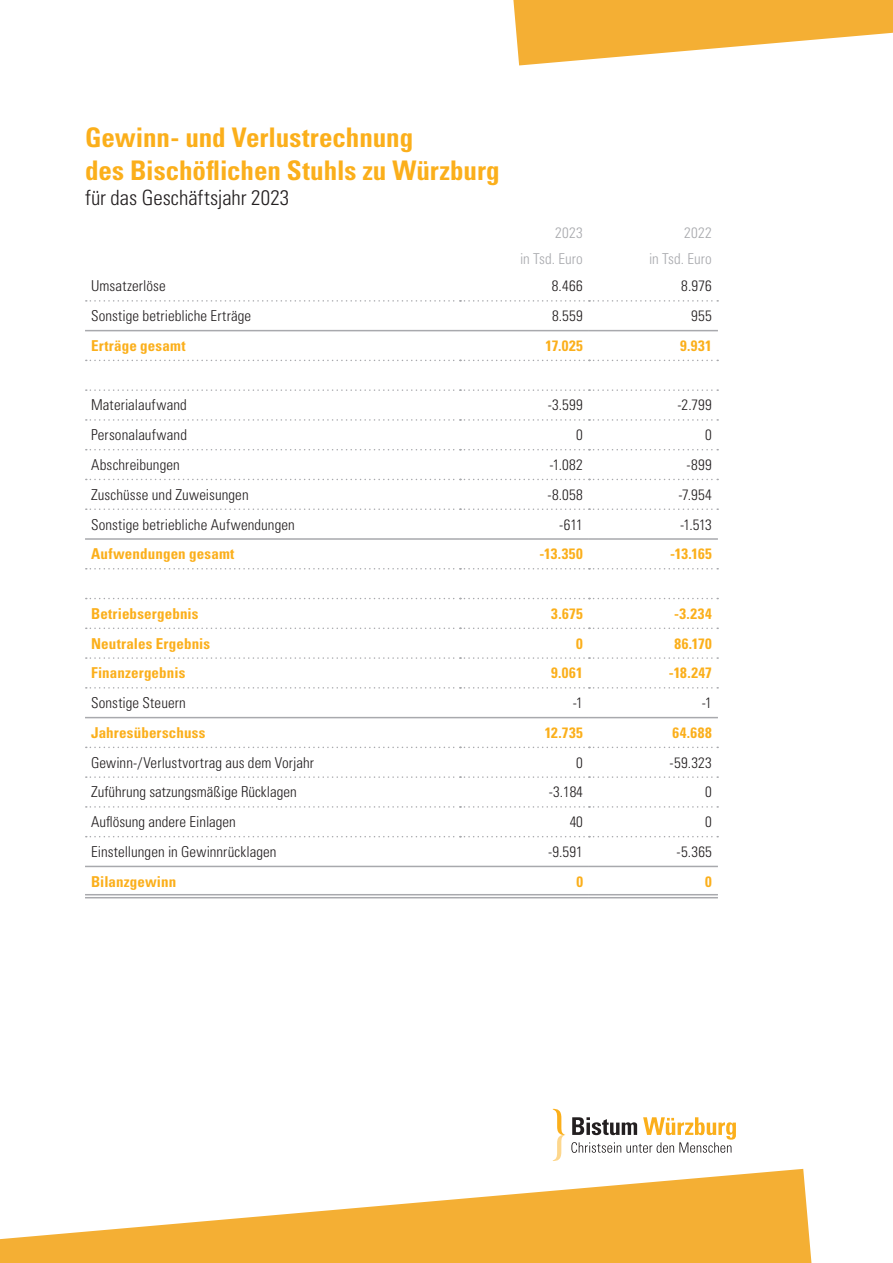
<style>
.page{position:relative;width:893px;height:1263px;background:#fff}
.page>*{position:absolute;margin:0;border:0;box-sizing:border-box;transform-origin:0 0}
.t1{font:700 condensed 27px/32.4px "Univers LT Std";color:#fbaf1b}
.t2{font:300 condensed 21px "Univers LT Std";color:#231f20}
.t3{font:300 condensed 15px "Univers LT Std";letter-spacing:.005em;color:#231f20}
.t4{font:700 condensed 15px "Univers LT Std";letter-spacing:.01em;color:#fbaf1b}
.t5{font:300 condensed 15px "Univers LT Std";letter-spacing:.01em;color:#a8a9ad}
</style>
<div class="page">
<svg style="left:85px;top:895px;width:375px;height:1px"></svg>
<svg style="left:460px;top:895px;width:129px;height:1px"></svg>
<svg style="left:589px;top:895px;width:129px;height:1px"></svg>
<svg style="left:86px;top:360px;width:632px;height:1px"></svg>
<svg style="left:86px;top:389px;width:632px;height:2px"></svg>
<svg style="left:86px;top:419px;width:632px;height:2px"></svg>
<svg style="left:86px;top:449px;width:632px;height:1px"></svg>
<svg style="left:86px;top:479px;width:632px;height:1px"></svg>
<svg style="left:86px;top:300px;width:632px;height:2px"></svg>
<svg style="left:86px;top:568px;width:632px;height:1px"></svg>
<hr style="left:85px;top:894px;width:375px;height:1px;background:#a8a9ad">
<hr style="left:85px;top:897px;width:375px;height:1px;background:#a8a9ad">
<hr style="left:460px;top:894px;width:129px;height:1px;background:#a8a9ad">
<hr style="left:460px;top:897px;width:129px;height:1px;background:#a8a9ad">
<hr style="left:589px;top:894px;width:129px;height:1px;background:#a8a9ad">
<hr style="left:589px;top:897px;width:129px;height:1px;background:#a8a9ad">
<hr style="left:85px;top:330px;width:375px;height:1px;background:#a8a9ad">
<hr style="left:460px;top:330px;width:129px;height:1px;background:#a8a9ad">
<hr style="left:589px;top:330px;width:129px;height:1px;background:#a8a9ad">
<hr style="left:85px;top:538px;width:375px;height:2px;background:#a8a9ad">
<hr style="left:460px;top:538px;width:129px;height:2px;background:#a8a9ad">
<hr style="left:589px;top:538px;width:129px;height:2px;background:#a8a9ad">
<svg style="left:86px;top:657px;width:632px;height:2px"></svg>
<svg style="left:86px;top:687px;width:632px;height:2px"></svg>
<svg style="left:86px;top:747px;width:632px;height:1px"></svg>
<svg style="left:86px;top:776px;width:632px;height:2px"></svg>
<svg style="left:86px;top:806px;width:632px;height:2px"></svg>
<svg style="left:86px;top:836px;width:632px;height:1px"></svg>
<hr style="left:85px;top:866px;width:375px;height:1px;background:#a8a9ad">
<hr style="left:460px;top:866px;width:129px;height:1px;background:#a8a9ad">
<hr style="left:589px;top:866px;width:129px;height:1px;background:#a8a9ad">
<svg style="left:86px;top:508px;width:632px;height:2px"></svg>
<svg style="left:86px;top:598px;width:632px;height:1px"></svg>
<svg style="left:86px;top:627px;width:632px;height:2px"></svg>
<hr style="left:85px;top:717px;width:375px;height:1px;background:#a8a9ad">
<hr style="left:460px;top:717px;width:129px;height:1px;background:#a8a9ad">
<hr style="left:589px;top:717px;width:129px;height:1px;background:#a8a9ad">
<svg style="left:0;top:1169px;width:811px;height:94px;fill:#f4af34"></svg>
<svg style="left:513px;top:0;width:380px;height:65px"></svg>
<svg style="left:571px;top:1117px;width:165px;height:36px"></svg>
<svg style="left:553px;top:1109px;width:12px;height:52px"></svg>
<h1 class="t1" style="left:85px;top:121px;width:416px">Gewinn- und Verlustrechnung<br>des Bischöflichen Stuhls zu Würzburg</h1>
<h2 class="t2" style="left:85px;top:185px;width:206px">für das Geschäftsjahr 2023</h2>
<p class="t5" style="left:555px;top:224px;width:29px">2023</p>
<p class="t5" style="left:684px;top:224px;width:29px">2022</p>
<p class="t5" style="left:520px;top:249px;width:64px">in Tsd. Euro</p>
<p class="t5" style="left:649px;top:249px;width:64px">in Tsd. Euro</p>
<p class="t3" style="left:91px;top:277px;width:76px">Umsatzerlöse</p>
<p class="t3" style="left:552px;top:277px;width:33px">8.466</p>
<p class="t3" style="left:681px;top:277px;width:32px">8.976</p>
<p class="t3" style="left:91px;top:307px;width:162px">Sonstige betriebliche Erträge</p>
<p class="t3" style="left:552px;top:307px;width:32px">8.559</p>
<p class="t3" style="left:691px;top:307px;width:22px">955</p>
<p class="t4" style="left:91px;top:336px;width:96px">Erträge gesamt</p>
<p class="t4" style="left:545px;top:336px;width:39px">17.025</p>
<p class="t4" style="left:680px;top:336px;width:33px">9.931</p>
<p class="t3" style="left:91px;top:396px;width:97px">Materialaufwand</p>
<p class="t3" style="left:548px;top:396px;width:37px">-3.599</p>
<p class="t3" style="left:678px;top:396px;width:36px">-2.799</p>
<p class="t3" style="left:91px;top:426px;width:97px">Personalaufwand</p>
<p class="t3" style="left:576px;top:426px;width:8px">0</p>
<p class="t3" style="left:705px;top:426px;width:8px">0</p>
<p class="t3" style="left:91px;top:456px;width:90px">Abschreibungen</p>
<p class="t3" style="left:549px;top:456px;width:35px">-1.082</p>
<p class="t3" style="left:687px;top:456px;width:27px">-899</p>
<p class="t3" style="left:91px;top:485px;width:159px">Zuschüsse und Zuweisungen</p>
<p class="t3" style="left:547px;top:485px;width:37px">-8.058</p>
<p class="t3" style="left:679px;top:485px;width:35px">-7.954</p>
<p class="t3" style="left:91px;top:515px;width:205px">Sonstige betriebliche Aufwendungen</p>
<p class="t3" style="left:559px;top:515px;width:25px">-611</p>
<p class="t3" style="left:680px;top:515px;width:33px">-1.513</p>
<p class="t4" style="left:91px;top:545px;width:145px">Aufwendungen gesamt</p>
<p class="t4" style="left:539px;top:545px;width:45px">-13.350</p>
<p class="t4" style="left:670px;top:545px;width:43px">-13.165</p>
<p class="t4" style="left:91px;top:604px;width:109px">Betriebsergebnis</p>
<p class="t4" style="left:551px;top:604px;width:33px">3.675</p>
<p class="t4" style="left:674px;top:604px;width:39px">-3.234</p>
<p class="t4" style="left:91px;top:634px;width:121px">Neutrales Ergebnis</p>
<p class="t4" style="left:576px;top:634px;width:8px">0</p>
<p class="t4" style="left:674px;top:634px;width:39px">86.170</p>
<p class="t4" style="left:91px;top:664px;width:96px">Finanzergebnis</p>
<p class="t4" style="left:551px;top:664px;width:33px">9.061</p>
<p class="t4" style="left:669px;top:664px;width:44px">-18.247</p>
<p class="t3" style="left:91px;top:694px;width:96px">Sonstige Steuern</p>
<p class="t3" style="left:573px;top:694px;width:12px">-1</p>
<p class="t3" style="left:702px;top:694px;width:12px">-1</p>
<p class="t4" style="left:91px;top:723px;width:116px">Jahresüberschuss</p>
<p class="t4" style="left:545px;top:723px;width:40px">12.735</p>
<p class="t4" style="left:672px;top:723px;width:41px">64.688</p>
<p class="t3" style="left:91px;top:753px;width:224px">Gewinn-/Verlustvortrag aus dem Vorjahr</p>
<p class="t3" style="left:576px;top:753px;width:8px">0</p>
<p class="t3" style="left:670px;top:753px;width:44px">-59.323</p>
<p class="t3" style="left:91px;top:783px;width:207px">Zuführung satzungsmäßige Rücklagen</p>
<p class="t3" style="left:549px;top:783px;width:36px">-3.184</p>
<p class="t3" style="left:705px;top:783px;width:8px">0</p>
<p class="t3" style="left:91px;top:813px;width:146px">Auflösung andere Einlagen</p>
<p class="t3" style="left:570px;top:813px;width:15px">40</p>
<p class="t3" style="left:705px;top:813px;width:8px">0</p>
<p class="t3" style="left:91px;top:843px;width:187px">Einstellungen in Gewinnrücklagen</p>
<p class="t3" style="left:548px;top:843px;width:36px">-9.591</p>
<p class="t3" style="left:677px;top:843px;width:37px">-5.365</p>
<p class="t4" style="left:91px;top:872px;width:87px">Bilanzgewinn</p>
<p class="t4" style="left:576px;top:872px;width:8px">0</p>
<p class="t4" style="left:705px;top:872px;width:8px">0</p>
</div>
